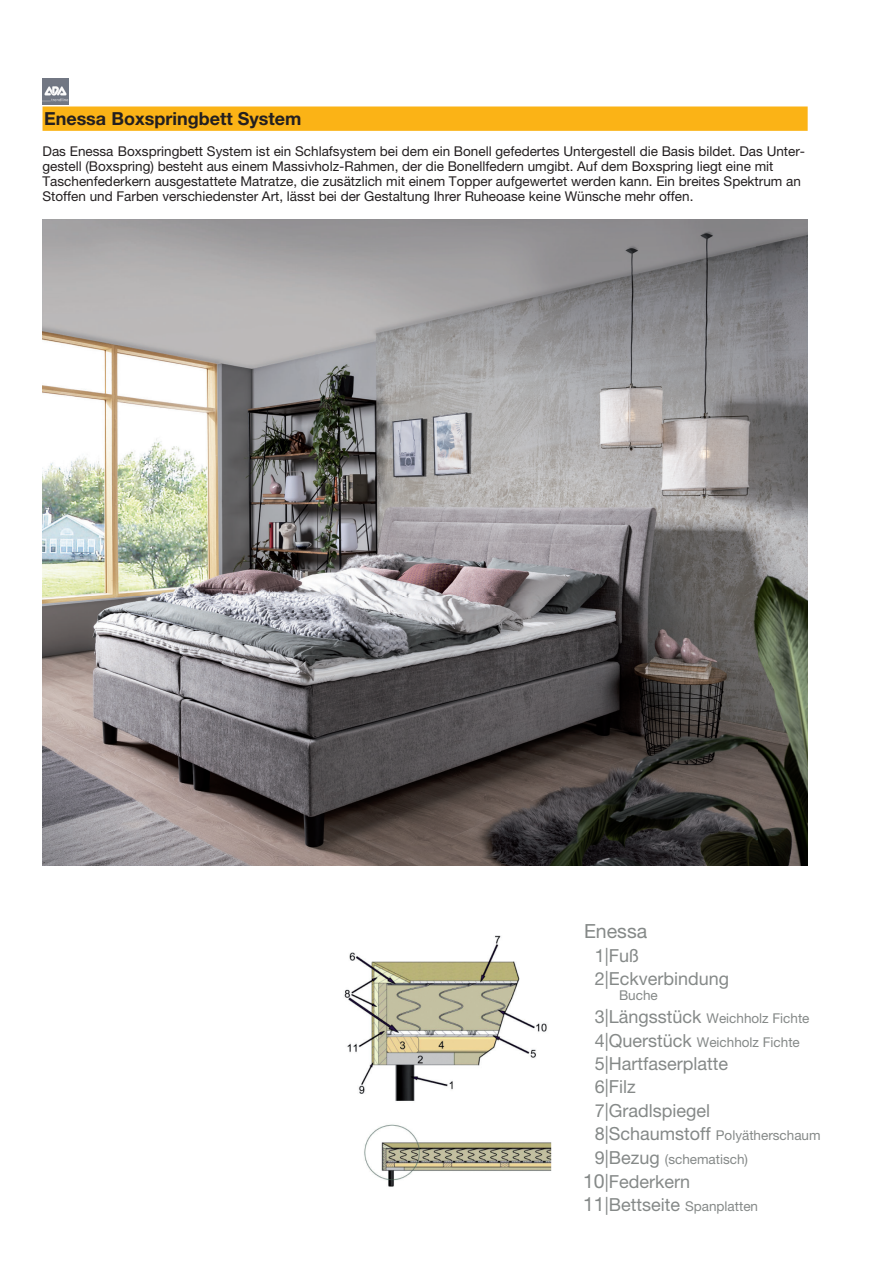
<style>
.page{position:relative;width:893px;height:1263px;background:#fff}
.page>*{position:absolute;margin:0;border:0;box-sizing:border-box;transform-origin:0 0}
.t1{font:19.5px "Helvetica Neue LT Pro";color:#858988}
.t2{font:18px/23.4px "Helvetica Neue LT Pro";color:#858988}
.t3{font:700 18px "Helvetica Neue LT Pro";color:#231f20}
.t4{font:13.5px/15px "Helvetica Neue LT Pro";color:#231f20}
.t5{font:13.5px/23.4px "Helvetica Neue LT Pro";color:#858988}
.s1{font-size:18px}
.s2{font-size:19.5px}
</style>
<div class="page">
<div style="left:43px;top:107px;width:764px;height:23px;background:#fbb316"></div>
<div style="left:42px;top:107px;width:766px;height:24px;border:2px solid #fbb316"></div>
<img style="left:43px;top:79px;width:25px;height:25px">
<img style="left:43px;top:219px;width:765px;height:647px">
<img style="left:344px;top:935px;width:208px;height:252px">
<h2 class="t3" style="left:44px;top:108px;width:259px">Enessa Boxspringbett System</h2>
<p class="t4" style="left:43px;top:145px;width:764px">Das Enessa Boxspringbett System ist ein Schlafsystem bei dem ein Bonell gefedertes Untergestell die Basis bildet. Das Unter&shy;gestell (Boxspring) besteht aus einem Massivholz-Rahmen, der die Bonellfedern umgibt. Auf dem Boxspring liegt eine mit Taschenfederkern ausgestattete Matratze, die zusätzlich mit einem Topper aufgewertet werden kann. Ein breites Spektrum an Stoffen und Farben verschiedenster Art, lässt bei der Gestaltung Ihrer Ruheoase keine Wünsche mehr offen.</p>
<h1 class="t1" style="left:584px;top:924px;width:65px">Enessa</h1>
<h2 class="t2" style="left:595px;top:945px;width:136px">1|Fuß<br>2|Eckverbindung</h2>
<p class="t5" style="left:595px;top:985px;width:216px;text-indent:24px">Buche<br><span class="s1">3|Längsstück</span> Weichholz Fichte<br><span class="s1">4|Querstück</span> Weichholz Fichte</p>
<h2 class="t2" style="left:595px;top:1053px;width:135px">5|Hartfaserplatte<br>6|Filz<br>7|Gradlspiegel</h2>
<p class="t5" style="left:595px;top:1125px;width:227px"><span class="s1">8|Schaumstoff</span> Polyätherschaum<br><span class="s1">9|Bezug</span> (schematisch)</p>
<h2 class="t2" style="left:583px;top:1171px;width:108px"><span class="s2">10</span>|Federkern</h2>
<p class="t5" style="left:583px;top:1196px;width:176px"><span class="s2">11</span><span class="s1">|Bettseite</span> Spanplatten</p>
</div>
